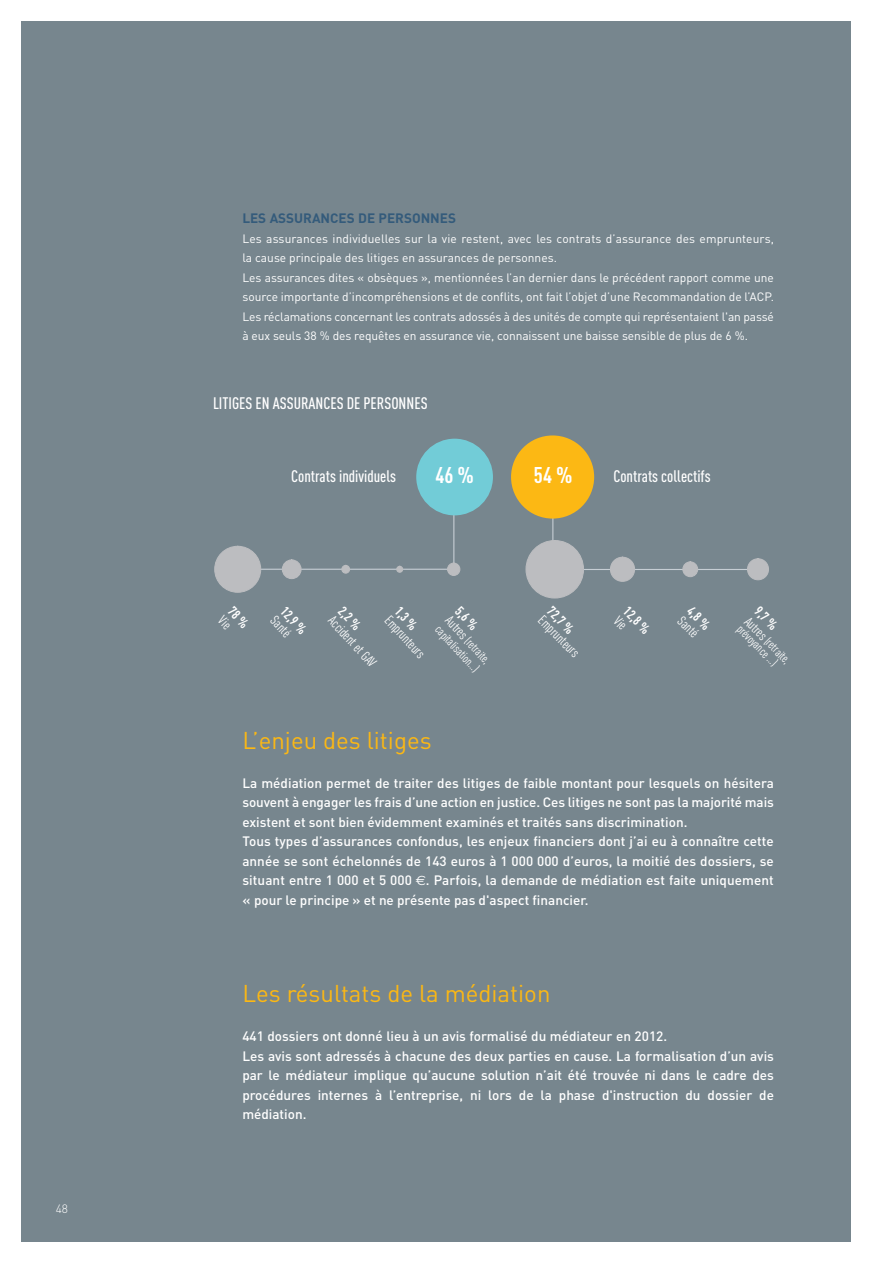
<style>
.page{position:relative;width:893px;height:1263px;background:#fff}
.page>*{position:absolute;margin:0;border:0;box-sizing:border-box;transform-origin:0 0}
.t1{font:24px "DIN";color:#fcb814}
.t2{font:700 22.5px "DIN Cond";color:#fff}
.t3{font:500 16.5px "DIN Cond";color:#fff}
.t4{font:500 13.5px/19.5px "DIN";color:#fff}
.t5{font:13.5px "DIN Cond";color:#fff}
.t6{font:700 13.5px "DIN Cond";color:#fff}
.t7{font:700 13.5px "DIN";color:#345b7b}
.t8{font:12px/19.5px "DIN";color:#fff}
.t9{font:12px/13.5px "DIN Cond";color:#fff}
.t10{font:300 12px "DIN";color:#fff}
.s1{font-size:13.5px}
.s2{font-family:"Euro Sans";font-weight:400}
</style>
<div class="page">
<div style="left:21px;top:21px;width:829px;height:1221px;background:#77868e"></div>
<hr style="left:552px;top:481px;width:1px;height:112px;background:#c6ced4">
<hr style="left:453px;top:481px;width:1px;height:89px;background:#c6ced4">
<hr style="left:552px;top:569px;width:210px;height:1px;background:#c6ced4">
<hr style="left:229px;top:569px;width:226px;height:1px;background:#c6ced4">
<div style="left:511px;top:435px;width:83px;height:84px;background:#fcb814;border-radius:50%"></div>
<div style="left:416px;top:439px;width:77px;height:76px;background:#72ccd7;border-radius:50%"></div>
<div style="left:215px;top:546px;width:46px;height:46px;background:#bcbdc0;border-radius:50%"></div>
<div style="left:214px;top:546px;width:47px;height:47px;border:1px solid #bcbdc0;border-radius:23px"></div>
<div style="left:282px;top:560px;width:19px;height:19px;background:#bcbdc0;border-radius:50%"></div>
<div style="left:282px;top:559px;width:20px;height:20px;border:1px solid #bcbdc0;border-radius:9px"></div>
<div style="left:342px;top:565px;width:8px;height:8px;background:#bcbdc0;border-radius:50%"></div>
<div style="left:341px;top:565px;width:9px;height:9px;border:1px solid #bcbdc0;border-radius:4px"></div>
<div style="left:396px;top:566px;width:7px;height:7px;border:1px solid #bcbdc0;border-radius:3px"></div>
<div style="left:448px;top:563px;width:12px;height:12px;background:#bcbdc0;border-radius:50%"></div>
<div style="left:447px;top:563px;width:13px;height:13px;border:1px solid #bcbdc0;border-radius:6px"></div>
<div style="left:526px;top:540px;width:57px;height:58px;background:#bcbdc0;border-radius:50%"></div>
<div style="left:525px;top:540px;width:59px;height:58px;border:1px solid #bcbdc0;border-radius:29px"></div>
<div style="left:610px;top:557px;width:25px;height:24px;background:#bcbdc0;border-radius:50%"></div>
<div style="left:610px;top:557px;width:25px;height:25px;border:1px solid #bcbdc0;border-radius:12px"></div>
<div style="left:683px;top:562px;width:15px;height:15px;background:#bcbdc0;border-radius:50%"></div>
<div style="left:682px;top:561px;width:16px;height:16px;border:1px solid #bcbdc0;border-radius:7px"></div>
<div style="left:747px;top:559px;width:21px;height:21px;background:#bcbdc0;border-radius:50%"></div>
<div style="left:747px;top:558px;width:22px;height:22px;border:1px solid #bcbdc0;border-radius:10px"></div>
<p class="t10" style="left:56px;top:1202px;width:14px">48</p>
<p class="t7" style="left:242px;top:211px;width:215px">LES ASSURANCES DE PERSONNES</p>
<p class="t8" style="left:242px;top:229px;width:533px">Les assurances individuelles sur la vie restent, avec les contrats d’assurance des emprunteurs, la cause principale des litiges en assurances de personnes.<br>Les assurances dites « obsèques », mentionnées l’an dernier dans le précédent rapport comme une source importante d’incompréhensions et de conflits, ont fait l’objet d’une Recommandation de l’ACP.<br>Les réclamations concernant les contrats adossés à des unités de compte qui représentaient l'an passé à eux seuls 38 % des requêtes en assurance vie, connaissent une baisse sensible de plus de 6 %.</p>
<p class="t3" style="left:213px;top:397px;width:216px">LITIGES EN ASSURANCES DE PERSONNES</p>
<h2 class="t2" style="left:435px;top:467px;width:40px">46%</h2>
<h2 class="t2" style="left:534px;top:467px;width:40px">54 %</h2>
<p class="t3" style="left:291px;top:470px;width:106px">Contrats individuels</p>
<p class="t3" style="left:613px;top:470px;width:99px">Contrats collectifs</p>
<p class="t6" style="left:693px;top:606px;width:28px;rotate:45deg">4,8 %</p>
<p class="t6" style="left:760px;top:606px;width:28px;rotate:45deg">9,7 %</p>
<p class="t5" style="left:277px;top:615px;width:25px;rotate:47deg">Santé</p>
<p class="t6" style="left:344px;top:605px;width:28px;rotate:47deg">2,2 %</p>
<p class="t5" style="left:334px;top:615px;width:65px;rotate:47deg">Accident et GAV</p>
<p class="t6" style="left:461px;top:605px;width:28px;rotate:47deg">5,6 %</p>
<p class="t5" style="left:391px;top:615px;width:53px;rotate:47deg">Emprunteurs</p>
<p class="t6" style="left:553px;top:606px;width:33px;rotate:45deg">72,7 %</p>
<p class="t6" style="left:401px;top:605px;width:28px;rotate:47deg">1,3 %</p>
<p class="t6" style="left:286px;top:605px;width:33px;rotate:47deg">12,9 %</p>
<p class="t5" style="left:544px;top:614px;width:53px;rotate:45deg">Emprunteurs</p>
<p class="t6" style="left:629px;top:606px;width:33px;rotate:45deg">12,8 %</p>
<p class="t9" style="left:749px;top:617px;width:61px;line-height:10.5px;rotate:45deg"><span class="s1">Autres</span> (retraite, prévoyance …)</p>
<p class="t9" style="left:452px;top:614px;width:61px;rotate:47deg"><span class="s1">Autres</span> (retraite, capitalisation…)</p>
<p class="t5" style="left:683px;top:615px;width:25px;rotate:45deg">Santé</p>
<h1 class="t1" style="left:242px;top:726px;width:191px">L’enjeu des litiges</h1>
<p class="t4" style="left:242px;top:773px;width:533px">La médiation permet de traiter des litiges de faible montant pour lesquels on hésitera souvent à engager les frais d’une action en justice. Ces litiges ne sont pas la majorité mais existent et sont bien évidemment examinés et traités sans discrimination.<br>Tous types d’assurances confondus, les enjeux financiers dont j’ai eu à connaître cette année se sont échelonnés de 143 euros à 1 000 000 d’euros, la moitié des dossiers, se situant entre 1 000 et 5 000 <span class="s2">€</span>. Parfois, la demande de médiation est faite uniquement « pour le principe » et ne présente pas d'aspect financier.</p>
<h1 class="t1" style="left:242px;top:980px;width:310px">Les résultats de la médiation</h1>
<p class="t4" style="left:242px;top:1027px;width:533px">441 dossiers ont donné lieu à un avis formalisé du médiateur en 2012.<br>Les avis sont adressés à chacune des deux parties en cause. La formalisation d’un avis par le médiateur implique qu’aucune solution n’ait été trouvée ni dans le cadre des procédures internes à l’entreprise, ni lors de la phase d'instruction du dossier de médiation.</p>
</div>
